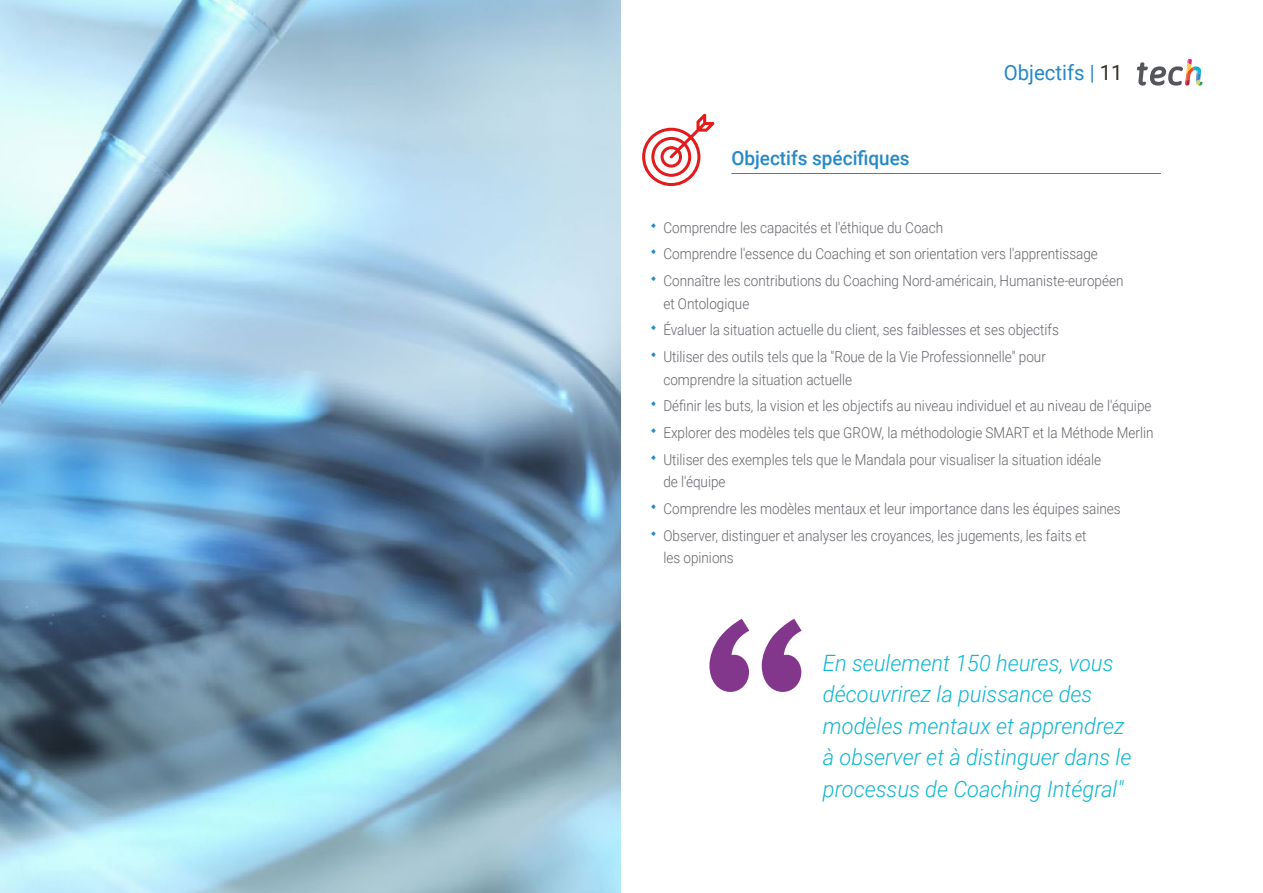
<style>
.page{position:relative;width:1263px;height:893px;background:#fff}
.page>*{position:absolute;margin:0;border:0;box-sizing:border-box;transform-origin:0 0}
.t1{font:italic 300 22.5px/31.5px "Roboto";color:#0fb6cf}
.t2{font:21px "Roboto";color:#2488c9}
.t3{font:500 19.5px "Roboto";color:#2488c9}
.t4{font:300 15px/26.7px "Roboto";color:#61646a;scale:.9 1}
.s1{color:#312e20}
</style>
<div class="page">
<hr style="left:731px;top:173px;width:430px;height:1px;background:#2488c9">
<svg style="left:642px;top:114px;width:72px;height:72px"></svg>
<img style="left:0;top:0;width:621px;height:893px">
<svg style="left:1137px;top:59px;width:65px;height:27px"></svg>
<svg style="left:709px;top:619px;width:92px;height:73px"></svg>
<h3 class="t3" style="left:731px;top:144px;width:180px">Objectifs spécifiques</h3>
<h2 class="t2" style="left:1004px;top:57px;width:120px">Objectifs | <span class="s1">11</span></h2>
<p class="t4" style="left:663px;top:213px;width:513px">Comprendre les capacités et l'éthique du Coach<br>Comprendre l'essence du Coaching et son orientation vers l'apprentissage<br>Connaître les contributions du Coaching Nord-américain, Humaniste-européen</p>
<p class="t4" style="left:663px;top:289px;width:441px">et Ontologique<br>Évaluer la situation actuelle du client, ses faiblesses et ses objectifs<br>Utiliser des outils tels que la "Roue de la Vie Professionnelle" pour</p>
<p class="t4" style="left:663px;top:365px;width:546px">comprendre la situation actuelle<br>Définir les buts, la vision et les objectifs au niveau individuel et au niveau de l'équipe Explorer des modèles tels que GROW, la méthodologie SMART et la Méthode Merlin Utiliser des exemples tels que le Mandala pour visualiser la situation idéale</p>
<p class="t4" style="left:663px;top:468px;width:510px">de l'équipe<br>Comprendre les modèles mentaux et leur importance dans les équipes saines<br>Observer, distinguer et analyser les croyances, les jugements, les faits et</p>
<p class="t4" style="left:663px;top:544px;width:80px">les opinions</p>
<h1 class="t1" style="left:823px;top:646px;width:310px">En seulement 150 heures, vous découvrirez la puissance des modèles mentaux et apprendrez à observer et à distinguer dans le processus de Coaching Intégral"</h1>
</div>
